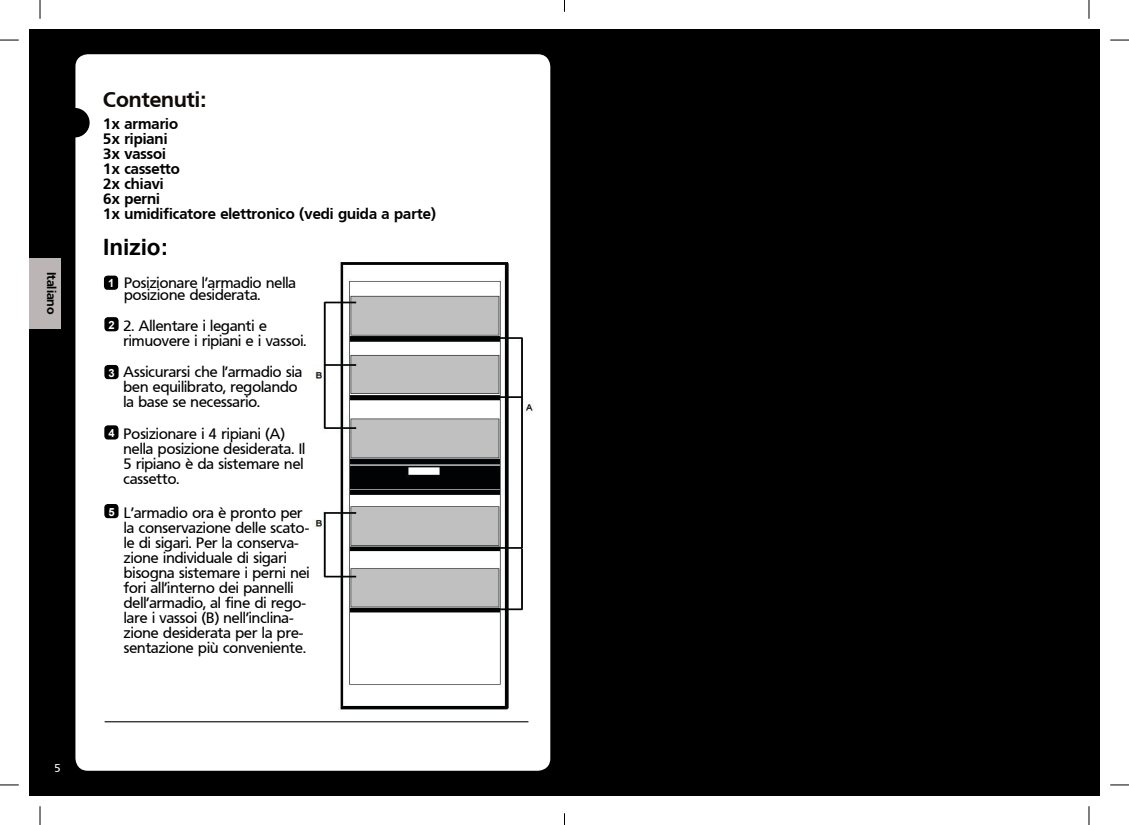
<style>
.page{position:relative;width:1129px;height:825px;background:#fff}
.page>*{position:absolute;margin:0;border:0;box-sizing:border-box;transform-origin:0 0}
.t1{font:700 22.5px "Arial";color:#000}
.t2{font:700 21.25px "Frutiger BQ";color:#100b08}
.t3{font:15px/15px "Frutiger BQ";color:#000}
.t4{font:700 15px/15px "Frutiger BQ";color:#000}
.t5{font:700 12.5px "Frutiger BQ";color:#000}
.t6{font:700 11.25px "Arial";color:#fff}
.t7{font:11.25px "Frutiger BQ";color:#fff}
</style>
<div class="page">
<div style="left:29px;top:29px;width:1070px;height:766px;background:#000"></div>
<div style="left:75px;top:54px;width:475px;height:716px;background:#fff;border-radius:12px"></div>
<div style="left:60px;top:108px;width:30px;height:29px;background:#000;border-radius:50%"></div>
<div style="left:29px;top:257px;width:31px;height:71px;background:#bbb6b5"></div>
<img style="left:313px;top:262px;width:223px;height:448px">
<div style="left:104px;top:275px;width:14px;height:15px;background:#000;border-radius:4px"></div>
<div style="left:104px;top:317px;width:15px;height:14px;background:#000;border-radius:4px"></div>
<div style="left:104px;top:365px;width:15px;height:14px;background:#000;border-radius:4px"></div>
<div style="left:104px;top:425px;width:14px;height:14px;background:#000;border-radius:4px"></div>
<div style="left:104px;top:503px;width:14px;height:15px;background:#000;border-radius:4px"></div>
<hr style="left:105px;top:720px;width:423px;height:2px;background:#27211f">
<svg style="left:0;top:39px;width:19px;height:2px"></svg>
<svg style="left:1110px;top:39px;width:19px;height:2px"></svg>
<svg style="left:0;top:784px;width:19px;height:1px"></svg>
<svg style="left:1110px;top:784px;width:19px;height:1px"></svg>
<svg style="left:39px;top:0;width:2px;height:19px"></svg>
<svg style="left:39px;top:806px;width:2px;height:18px"></svg>
<svg style="left:1088px;top:0;width:2px;height:19px"></svg>
<svg style="left:1088px;top:806px;width:2px;height:18px"></svg>
<p class="t5" style="left:59px;top:271px;width:44px;rotate:90deg">Italiano</p>
<p class="t7" style="left:54px;top:761px;width:8px">5</p>
<h2 class="t2" style="left:103px;top:87px;width:104px">Contenuti:</h2>
<p class="t4" style="left:103px;top:117px;width:334px">1x armario<br>5x ripiani<br>3x vassoi<br>1x cassetto<br>2x chiavi<br>6x perni<br>1x umidificatore elettronico (vedi guida a parte)</p>
<h1 class="t1" style="left:103px;top:231px;width:67px">Inizio:</h1>
<p class="t6" style="left:108px;top:275px;width:8px">1</p>
<p class="t6" style="left:108px;top:317px;width:8px">2</p>
<p class="t6" style="left:108px;top:364px;width:8px">3</p>
<p class="t6" style="left:108px;top:425px;width:8px">4</p>
<p class="t6" style="left:108px;top:503px;width:8px">5</p>
<p class="t3" style="left:124px;top:277px;width:173px;line-height:11.2px">Posizionare l’armadio nella posizione desiderata.</p>
<p class="t3" style="left:123px;top:318px;width:184px">2. Allentare i leganti e rimuovere i ripiani e i vassoi.</p>
<p class="t3" style="left:123px;top:364px;width:180px">Assicurarsi che l’armadio sia ben equilibrato, regolando la base se necessario.</p>
<p class="t3" style="left:123px;top:426px;width:183px">Posizionare i 4 ripiani (A) nella posizione desiderata. Il<br>5 ripiano è da sistemare nel cassetto.</p>
<p class="t3" style="left:124px;top:505px;width:187px">L’armadio ora è pronto per la conservazione delle scato&shy;le di sigari. Per la conserva&shy;zione individuale di sigari bisogna sistemare i perni nei fori all’interno dei pannelli dell’armadio, al fine di rego&shy;lare i vassoi (B) nell’inclina&shy;zione desiderata per la pre&shy;sentazione più conveniente.</p>
</div>
